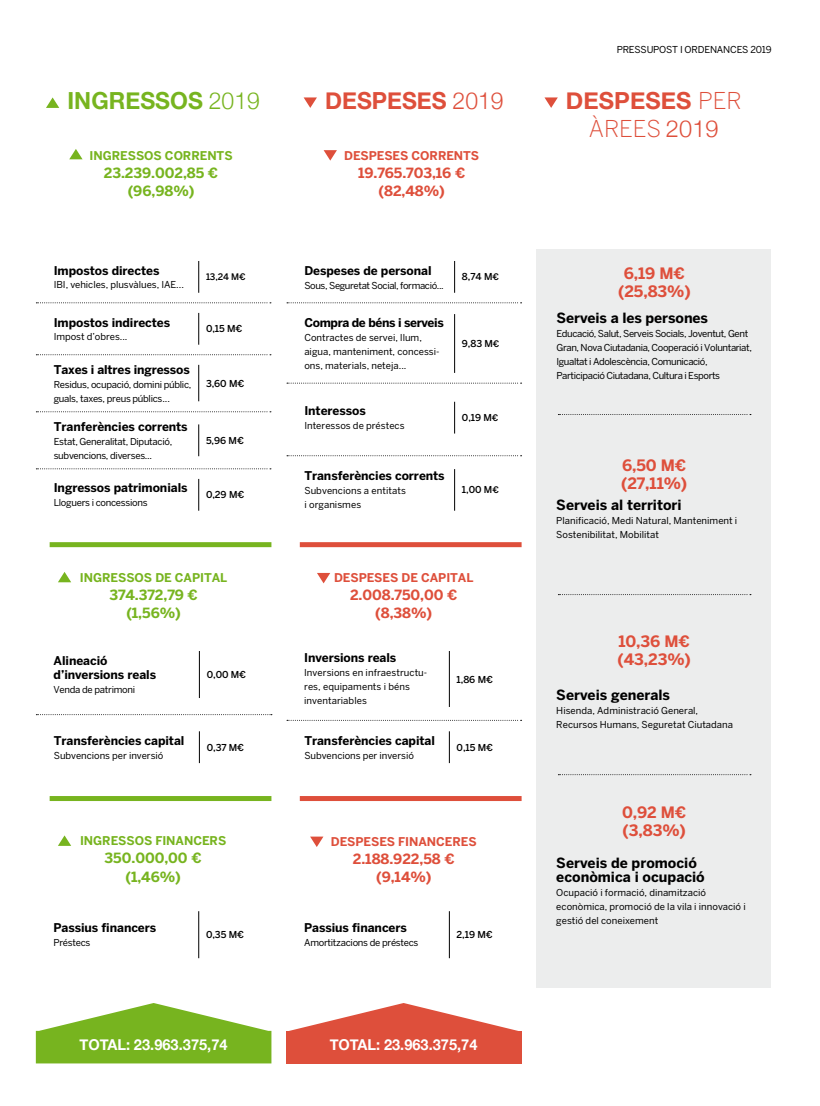
<style>
.page{position:relative;width:820px;height:1106px;background:#fff}
.page>*{position:absolute;margin:0;border:0;box-sizing:border-box;transform-origin:0 0}
.t1{font:700 23.5px "Helvetica Neue";letter-spacing:.005em;color:#de4f3b}
.t2{font:700 23.5px "Helvetica Neue";color:#77b41f}
.t3{font:300 23.5px "Helvetica Neue";color:#de4f3b}
.t4{font:300 23px "Benton Sans";color:#de4f3b}
.t5{font:700 15.6px/18.2px "Benton Sans";letter-spacing:-.005em;color:#de4f3b}
.t6{font:700 15px "Helvetica Neue";color:#fff}
.t7{font:700 14px/14px "Benton Sans";color:#000}
.t8{font:700 14px/18px "Benton Sans";letter-spacing:-.005em;color:#de4f3b;text-align:center}
.t9{font:700 14px/18px "Benton Sans";letter-spacing:-.005em;color:#77b41f;text-align:center}
.t10{font:700 12px/14px "Benton Sans";letter-spacing:-.005em;color:#000}
.t11{font:700 12px "Benton Sans";letter-spacing:-.005em;color:#77b41f}
.t12{font:700 12px "Benton Sans";letter-spacing:-.005em;color:#de4f3b}
.t13{font:700 12px "Benton Sans";letter-spacing:-.03em;color:#000}
.t14{font:9.5px/14px "Benton Sans";letter-spacing:-.005em;color:#000}
.t15{font:9.5px/14px "Benton Sans";letter-spacing:-.04em;color:#000}
.t16{font:9.5px/14px "Benton Sans";letter-spacing:-.03em;color:#000}
.t17{font:500 9.5px "Benton Sans";letter-spacing:-.005em;color:#000}
.t18{font:500 9px "Benton Sans";color:#000}
.s1{font-weight:300}
.s2{font-family:"Benton Sans";font-weight:300;font-size:23px}
.s3{font-size:9px}
</style>
<div class="page">
<div style="left:536px;top:249px;width:234px;height:738px;background:#eceded"></div>
<svg style="left:46px;top:97px;width:13px;height:11px"></svg>
<svg style="left:36px;top:302px;width:235px;height:1px"></svg>
<svg style="left:36px;top:354px;width:235px;height:1px"></svg>
<svg style="left:36px;top:411px;width:235px;height:1px"></svg>
<svg style="left:36px;top:468px;width:235px;height:1px"></svg>
<hr style="left:198px;top:424px;width:1px;height:32px;background:#000">
<hr style="left:198px;top:479px;width:1px;height:31px;background:#000">
<hr style="left:198px;top:365px;width:1px;height:36px;background:#000">
<hr style="left:198px;top:313px;width:1px;height:32px;background:#000">
<hr style="left:198px;top:261px;width:1px;height:32px;background:#000">
<svg style="left:36px;top:714px;width:236px;height:1px"></svg>
<hr style="left:199px;top:731px;width:1px;height:32px;background:#000">
<hr style="left:199px;top:651px;width:1px;height:47px;background:#000">
<hr style="left:198px;top:911px;width:1px;height:47px;background:#000">
<svg style="left:36px;top:1003px;width:235px;height:60px"></svg>
<div style="left:79px;top:1035px;width:149px;height:14px;background:#77b41f"></div>
<svg style="left:303px;top:97px;width:14px;height:11px"></svg>
<svg style="left:287px;top:302px;width:234px;height:1px"></svg>
<svg style="left:287px;top:382px;width:234px;height:1px"></svg>
<svg style="left:558px;top:414px;width:192px;height:1px"></svg>
<svg style="left:558px;top:594px;width:192px;height:1px"></svg>
<svg style="left:558px;top:774px;width:192px;height:1px"></svg>
<svg style="left:287px;top:455px;width:234px;height:1px"></svg>
<hr style="left:454px;top:261px;width:1px;height:32px;background:#000">
<hr style="left:454px;top:402px;width:1px;height:31px;background:#000">
<hr style="left:454px;top:469px;width:1px;height:41px;background:#000">
<hr style="left:454px;top:314px;width:1px;height:59px;background:#000">
<svg style="left:287px;top:720px;width:234px;height:1px"></svg>
<hr style="left:449px;top:731px;width:1px;height:32px;background:#000">
<hr style="left:449px;top:651px;width:1px;height:56px;background:#000">
<hr style="left:449px;top:911px;width:1px;height:47px;background:#000">
<div style="left:286px;top:1030px;width:235px;height:33px;background:#de4f3b"></div>
<svg style="left:286px;top:1003px;width:234px;height:28px"></svg>
<svg style="left:544px;top:97px;width:13px;height:11px"></svg>
<svg style="left:69px;top:149px;width:14px;height:10px"></svg>
<svg style="left:58px;top:572px;width:13px;height:10px"></svg>
<svg style="left:58px;top:835px;width:13px;height:11px"></svg>
<svg style="left:323px;top:150px;width:14px;height:11px"></svg>
<svg style="left:317px;top:573px;width:13px;height:10px"></svg>
<svg style="left:310px;top:836px;width:13px;height:11px"></svg>
<div style="left:50px;top:542px;width:221px;height:5px;background:#77b41f"></div>
<div style="left:300px;top:542px;width:221px;height:5px;background:#de4f3b"></div>
<div style="left:50px;top:796px;width:221px;height:5px;background:#77b41f"></div>
<div style="left:300px;top:796px;width:221px;height:5px;background:#de4f3b"></div>
<p class="t14" style="left:616px;top:43px;width:156px">PRESSUPOST I ORDENANCES 2019</p>
<h1 class="t2" style="left:67px;top:86px;width:194px">INGRESSOS <span class="s1">2019</span></h1>
<h1 class="t1" style="left:325px;top:86px;width:180px">DESPESES <span class="s1">2019</span></h1>
<h1 class="t1" style="left:565px;top:86px;width:147px">DESPESES <span class="s2">PER</span></h1>
<h2 class="t4" style="left:588px;top:115px;width:30px">ÀREES</h2>
<h1 class="t3" style="left:665px;top:114px;width:54px">2019</h1>
<p class="t11" style="left:89px;top:148px;width:144px">INGRESSOS CORRENTS</p>
<h3 class="t9" style="left:104px;top:164px;width:116px">23.239.002,85 € (96,98%)</h3>
<p class="t12" style="left:344px;top:148px;width:136px">DESPESES CORRENTS</p>
<h3 class="t8" style="left:358px;top:164px;width:109px">19.765.703,16 € (82,48%)</h3>
<p class="t10" style="left:54px;top:263px;width:107px">Impostos directes</p>
<p class="t14" style="left:54px;top:277px;width:132px">IBI, vehicles, plusvàlues, IAE...</p>
<p class="t10" style="left:54px;top:315px;width:118px">Impostos indirectes</p>
<p class="t14" style="left:54px;top:329px;width:75px">Impost d’obres...</p>
<p class="t18" style="left:206px;top:271px;width:41px">13,24 M€</p>
<p class="t17" style="left:206px;top:323px;width:38px">0,15 M€</p>
<p class="t10" style="left:54px;top:362px;width:137px">Taxes i altres ingressos</p>
<p class="t16" style="left:54px;top:377px;width:139px">Residus, ocupació, domini públic, guals, taxes, preus públics...</p>
<p class="t17" style="left:206px;top:377px;width:40px">3,60 M€</p>
<p class="t10" style="left:304px;top:263px;width:129px">Despeses de personal</p>
<p class="t15" style="left:304px;top:278px;width:141px">Sous, Seguretat Social, formació...</p>
<p class="t17" style="left:462px;top:271px;width:39px">8,74 M<span class="s3">€</span></p>
<p class="t13" style="left:304px;top:315px;width:141px">Compra de béns i serveis</p>
<p class="t14" style="left:304px;top:330px;width:137px">Contractes de servei, llum, aigua, manteniment, concessi&shy;ons, materials, neteja...</p>
<p class="t17" style="left:462px;top:338px;width:39px">9,83 M<span class="s3">€</span></p>
<h3 class="t5" style="left:618px;top:264px;width:74px;text-align:center">6,19 M€ (25,83%)</h3>
<h3 class="t7" style="left:556px;top:311px;width:153px">Serveis a les persones</h3>
<p class="t15" style="left:556px;top:327px;width:197px">Educació, Salut, Serveis Socials, Joventut, Gent Gran, Nova Ciutadania, Cooperació i Voluntariat, Igualtat i Adolescència, Comunicació, Participació Ciutadana, Cultura i Esports</p>
<p class="t10" style="left:54px;top:419px;width:135px">Tranferències corrents</p>
<p class="t16" style="left:54px;top:434px;width:120px">Estat, Generalitat, Diputació, subvencions, diverses...</p>
<p class="t17" style="left:206px;top:434px;width:39px">5,96 M€</p>
<p class="t10" style="left:54px;top:481px;width:135px">Ingressos patrimonials</p>
<p class="t16" style="left:54px;top:495px;width:95px">Lloguers i concessions</p>
<p class="t17" style="left:206px;top:489px;width:40px">0,29 M€</p>
<p class="t10" style="left:304px;top:404px;width:63px">Interessos</p>
<p class="t14" style="left:304px;top:419px;width:102px">Interessos de préstecs</p>
<p class="t17" style="left:462px;top:412px;width:38px">0,19 M<span class="s3">€</span></p>
<p class="t10" style="left:304px;top:469px;width:142px">Transferències corrents</p>
<p class="t14" style="left:304px;top:484px;width:103px">Subvencions a entitats i organismes</p>
<p class="t17" style="left:462px;top:484px;width:38px">1,00 M<span class="s3">€</span></p>
<h3 class="t5" style="left:621px;top:456px;width:68px">6,50 M€ (27,11%)</h3>
<h3 class="t7" style="left:556px;top:498px;width:127px">Serveis al territori</h3>
<p class="t14" style="left:556px;top:514px;width:182px">Planificació, Medi Natural, Manteniment i<br>Sostenibilitat, Mobilitat</p>
<p class="t11" style="left:80px;top:570px;width:149px">INGRESSOS DE CAPITAL</p>
<h3 class="t9" style="left:109px;top:585px;width:90px">374.372,79 € (1,56%)</h3>
<p class="t12" style="left:334px;top:570px;width:141px">DESPESES DE CAPITAL</p>
<h3 class="t8" style="left:350px;top:585px;width:109px">2.008.750,00 € (8,38%)</h3>
<p class="t10" style="left:54px;top:653px;width:104px">Alineació d’inversions reals</p>
<p class="t16" style="left:54px;top:682px;width:83px">Venda de patrimoni</p>
<p class="t17" style="left:206px;top:669px;width:41px">0,00 M€</p>
<p class="t10" style="left:304px;top:651px;width:94px">Inversions reals</p>
<p class="t14" style="left:304px;top:666px;width:125px">Inversions en infraestructu&shy;res, equipaments i béns inventariables</p>
<p class="t17" style="left:456px;top:673px;width:38px">1,86 M€</p>
<h3 class="t5" style="left:617px;top:632px;width:75px">10,36 M€ (43,23%)</h3>
<h3 class="t7" style="left:556px;top:688px;width:115px">Serveis generals</h3>
<p class="t14" style="left:556px;top:703px;width:178px">Hisenda, Administració General,<br>Recursos Humans, Seguretat Ciutadana</p>
<p class="t10" style="left:54px;top:733px;width:132px">Transferències capital</p>
<p class="t14" style="left:54px;top:748px;width:111px">Subvencions per inversió</p>
<p class="t17" style="left:206px;top:741px;width:39px">0,37 M€</p>
<p class="t10" style="left:304px;top:733px;width:132px">Transferències capital</p>
<p class="t14" style="left:304px;top:748px;width:111px">Subvencions per inversió</p>
<p class="t17" style="left:456px;top:741px;width:38px">0,15 M€</p>
<p class="t11" style="left:80px;top:834px;width:148px">INGRESSOS FINANCERS</p>
<h3 class="t9" style="left:105px;top:849px;width:98px">350.000,00 € (1,46%)</h3>
<p class="t10" style="left:53px;top:920px;width:104px">Passius financers</p>
<p class="t16" style="left:53px;top:935px;width:38px">Préstecs</p>
<p class="t17" style="left:206px;top:929px;width:40px">0,35 M€</p>
<p class="t12" style="left:331px;top:834px;width:147px">DESPESES FINANCERES</p>
<h3 class="t8" style="left:353px;top:849px;width:103px">2.188.922,58 € (9,14%)</h3>
<p class="t10" style="left:304px;top:920px;width:104px">Passius financers</p>
<p class="t16" style="left:304px;top:935px;width:116px">Amortitzacions de préstecs</p>
<p class="t17" style="left:456px;top:929px;width:38px">2,19 M€</p>
<h3 class="t5" style="left:621px;top:802px;width:66px">0,92 M€ (3,83%)</h3>
<h3 class="t7" style="left:556px;top:855px;width:150px">Serveis de promoció econòmica i ocupació</h3>
<p class="t14" style="left:556px;top:885px;width:191px">Ocupació i formació, dinamització econòmica, promoció de la vila i innovació i gestió del coneixement</p>
<h3 class="t6" style="left:79px;top:1035px;width:149px">TOTAL: 23.963.375,74</h3>
<h3 class="t6" style="left:329px;top:1035px;width:149px">TOTAL: 23.963.375,74</h3>
</div>
